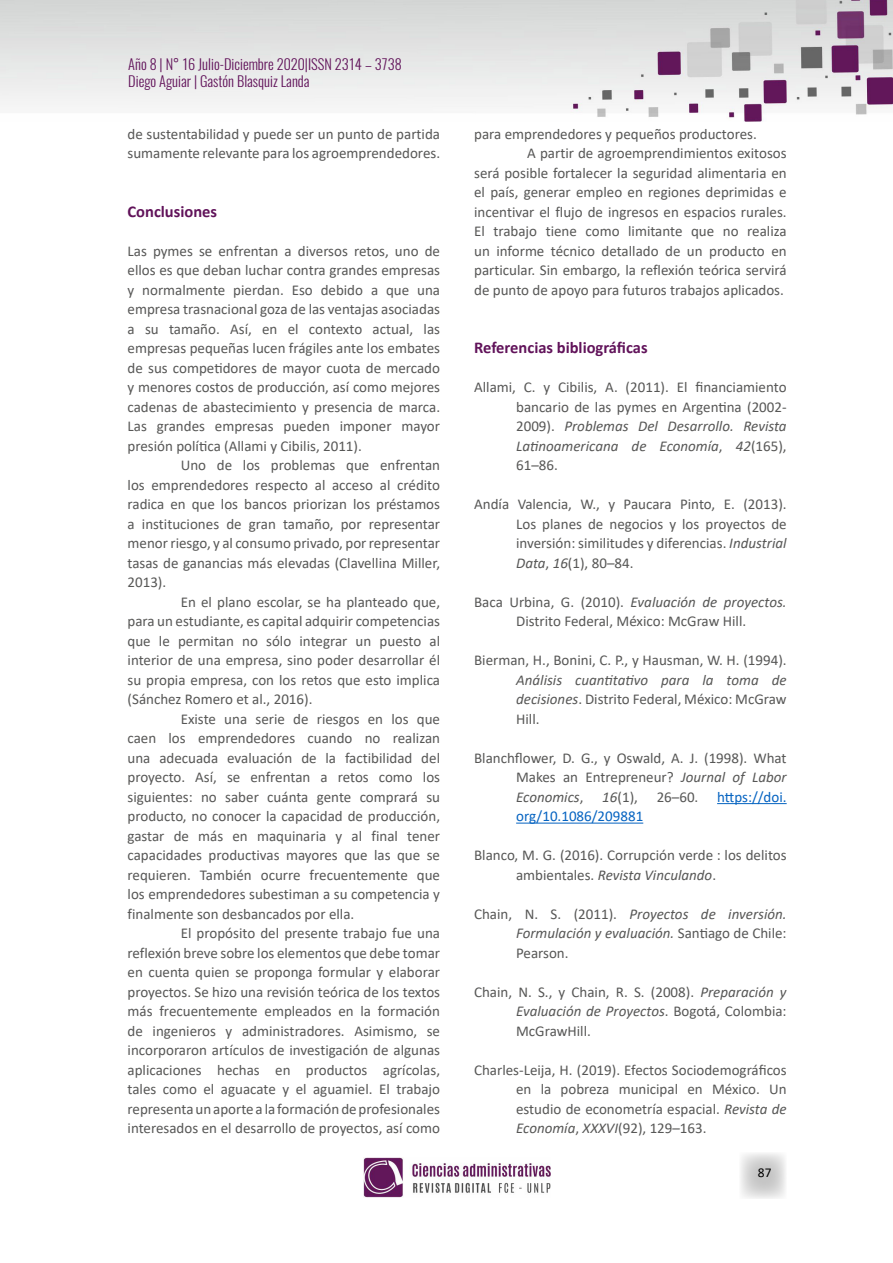
<style>
.page{position:relative;width:893px;height:1263px;background:#fff}
.page>*{position:absolute;margin:0;border:0;box-sizing:border-box;transform-origin:0 0}
.t1{font:700 16.5px "Calibri";color:#61135a}
.t2{font:15px/19.5px "Calibri";color:#575756;text-align:justify}
.t3{font:italic 15px/19.5px "Calibri";color:#575756;text-align:justify}
.t4{font:300 14.4px/17.2px "Oswald";color:#61135a}
.t5{font:13.5px "Calibri";color:#000}
.s1{font-style:italic}
.s2{font-style:normal}
.s3{color:#0563c1}
</style>
<div class="page">
<svg style="left:740px;top:1153px;width:46px;height:46px"></svg>
<img style="left:0;top:0;width:893px;height:121px">
<img style="left:363px;top:1157px;width:188px;height:41px">
<hr style="left:717px;top:803px;width:70px;height:1px;background:#0563c1">
<hr style="left:516px;top:823px;width:127px;height:1px;background:#0563c1">
<p class="t4" style="left:128px;top:53px;width:275px">Año 8 | N° 16 Julio-Diciembre 2020|ISSN 2314 – 3738<br>Diego Aguiar | Gastón Blasquiz Landa</p>
<p class="t2" style="left:128px;top:124px;width:314px">de sustentabilidad y puede ser un punto de partida sumamente relevante para los agroemprendedores.</p>
<p class="t1" style="left:128px;top:200px;width:91px">Conclusiones</p>
<p class="t2" style="left:128px;top:241px;width:314px">Las pymes se enfrentan a diversos retos, uno de ellos es que deban luchar contra grandes empresas y normalmente pierdan. Eso debido a que una empresa trasnacional goza de las ventajas asociadas a su tamaño. Así, en el contexto actual, las empresas pequeñas lucen frágiles ante los embates de sus competidores de mayor cuota de mercado y menores costos de producción, así como mejores cadenas de abastecimiento y presencia de marca.<br>Las grandes empresas pueden imponer mayor presión política (Allami y Cibilis, 2011).</p>
<p class="t2" style="left:128px;top:455px;width:314px;text-indent:53px">Uno de los problemas que enfrentan los emprendedores respecto al acceso al crédito radica en que los bancos priorizan los préstamos a instituciones de gran tamaño, por representar menor riesgo, y al consumo privado, por representar tasas de ganancias más elevadas (Clavellina Miller, 2013).</p>
<p class="t2" style="left:128px;top:592px;width:314px;text-indent:53px">En el plano escolar, se ha planteado que, para un estudiante, es capital adquirir competencias que le permitan no sólo integrar un puesto al interior de una empresa, sino poder desarrollar él su propia empresa, con los retos que esto implica (Sánchez Romero et al., 2016).</p>
<p class="t2" style="left:128px;top:709px;width:314px;text-indent:53px">Existe una serie de riesgos en los que caen los emprendedores cuando no realizan una adecuada evaluación de la factibilidad del proyecto. Así, se enfrentan a retos como los siguientes: no saber cuánta gente comprará su producto, no conocer la capacidad de producción, gastar de más en maquinaria y al final tener capacidades productivas mayores que las que se requieren. También ocurre frecuentemente que los emprendedores subestiman a su competencia y finalmente son desbancados por ella.</p>
<p class="t2" style="left:128px;top:923px;width:314px;text-indent:53px">El propósito del presente trabajo fue una reflexión breve sobre los elementos que debe tomar en cuenta quien se proponga formular y elaborar proyectos. Se hizo una revisión teórica de los textos más frecuentemente empleados en la formación de ingenieros y administradores. Asimismo, se incorporaron artículos de investigación de algunas aplicaciones hechas en productos agrícolas, tales como el aguacate y el aguamiel. El trabajo representa un aporte a la formación de profesionales interesados en el desarrollo de proyectos, así como</p>
<p class="t2" style="left:474px;top:124px;width:284px">para emprendedores y pequeños productores.</p>
<p class="t2" style="left:527px;top:143px;width:261px">A partir de agroemprendimientos exitosos</p>
<p class="t2" style="left:474px;top:163px;width:314px">será posible fortalecer la seguridad alimentaria en</p>
<p class="t2" style="left:474px;top:182px;width:314px">el país, generar empleo en regiones deprimidas e</p>
<p class="t2" style="left:474px;top:202px;width:314px">incentivar el flujo de ingresos en espacios rurales.</p>
<p class="t2" style="left:474px;top:221px;width:314px">El trabajo tiene como limitante que no realiza</p>
<p class="t2" style="left:474px;top:241px;width:314px">un informe técnico detallado de un producto en</p>
<p class="t2" style="left:474px;top:260px;width:314px">particular. Sin embargo, la reflexión teórica servirá</p>
<p class="t2" style="left:474px;top:280px;width:311px">de punto de apoyo para futuros trabajos aplicados.</p>
<p class="t1" style="left:474px;top:336px;width:175px">Referencias bibliográficas</p>
<p class="t2" style="left:516px;top:377px;width:272px;text-indent:-42px">Allami, C. y Cibilis, A. (2011). El financiamiento bancario de las pymes en Argentina (2002- 2009). <span class="s1">Problemas Del Desarrollo. Revista Latinoamericana de Economía</span>, <span class="s1">42</span>(165), 61–86.</p>
<p class="t2" style="left:516px;top:494px;width:272px;text-indent:-42px">Andía Valencia, W., y Paucara Pinto, E. (2013).<br>Los planes de negocios y los proyectos de inversión: similitudes y diferencias. <span class="s1">Industrial Data</span>, <span class="s1">16</span>(1), 80–84.</p>
<p class="t2" style="left:474px;top:592px;width:314px;text-align:center">Baca Urbina, G. (2010). <span class="s1">Evaluación de proyectos.<br></span>Distrito Federal, México: McGraw Hill.</p>
<p class="t2" style="left:474px;top:650px;width:314px">Bierman, H., Bonini, C. P., y Hausman, W. H. (1994).</p>
<p class="t3" style="left:516px;top:669px;width:272px">Análisis cuantitativo para la toma de decisiones<span class="s2">. Distrito Federal, México: McGraw Hill.</span></p>
<p class="t2" style="left:516px;top:748px;width:272px;text-indent:-42px">Blanchflower, D. G., y Oswald, A. J. (1998). What Makes an Entrepreneur? <span class="s1">Journal of Labor Economics</span>, <span class="s1">16</span>(1), 26–60. <span class="s3">https://doi. org/10.1086/209881</span></p>
<p class="t2" style="left:516px;top:845px;width:272px;text-indent:-42px">Blanco, M. G. (2016). Corrupción verde : los delitos ambientales. <span class="s1">Revista Vinculando</span>.</p>
<p class="t3" style="left:516px;top:903px;width:272px;text-indent:-42px"><span class="s2">Chain, N. S. (2011).</span> Proyectos de inversión.<br>Formulación y evaluación. <span class="s2">Santiago de Chile:<br>Pearson.</span></p>
<p class="t2" style="left:516px;top:982px;width:272px;text-indent:-42px">Chain, N. S., y Chain, R. S. (2008). <span class="s1">Preparación y Evaluación de Proyectos</span>. Bogotá, Colombia:<br>McGrawHill.</p>
<p class="t2" style="left:516px;top:1060px;width:272px;text-indent:-42px">Charles-Leija, H. (2019). Efectos Sociodemográficos en la pobreza municipal en México. Un estudio de econometría espacial. <span class="s1">Revista de Economía</span>, <span class="s1">XXXVI</span>(92), 129–163.</p>
<p class="t5" style="left:758px;top:1163px;width:15px">87</p>
</div>
